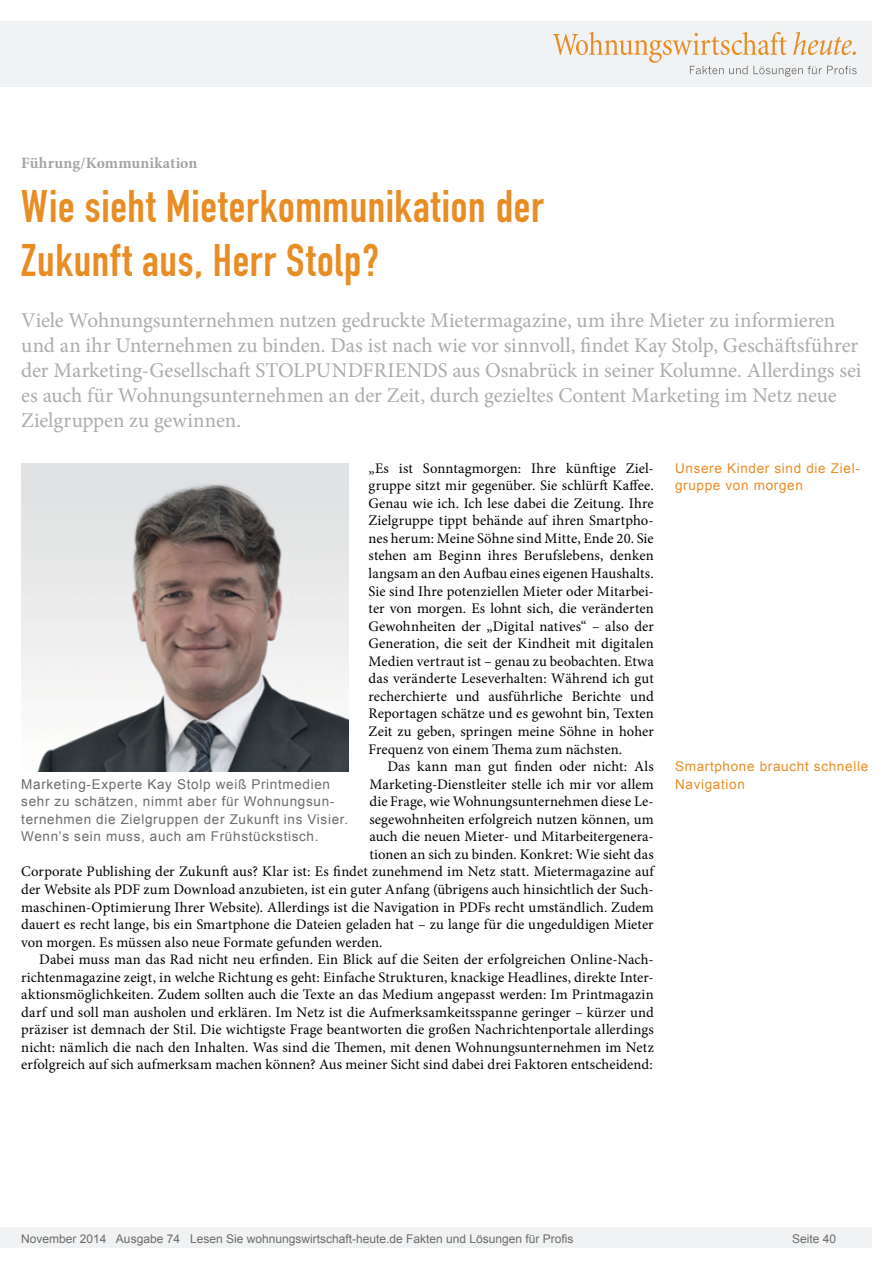
<style>
.page{position:relative;width:893px;height:1263px;background:#fff}
.page>*{position:absolute;margin:0;border:0;box-sizing:border-box;transform-origin:0 0}
.Überschrift_Groß{font:45px/54px "DIN Engschrift";letter-spacing:.015em;color:#e88c24}
.Anlesetext{font:21px/25.2px "Minion Pro";letter-spacing:-.005em;color:#acacac}
.Kategorie{font:700 15.75px "Minion Pro";letter-spacing:.01em;color:#a4a4a4}
.Fliesstext{font:14.7px/17.5px "Minion Pro";letter-spacing:.005em;color:#000;text-align:justify}
.Fließtext_erste_Zeil{font:14.7px/17.5px "Minion Pro";color:#000;text-align:justify}
.Bildunterschrift{font:13.5px/17.5px "Arial";letter-spacing:.05em;color:#6c6c6c}
.Info{font:13.5px/17.5px "Arial";letter-spacing:.05em;color:#e88c24}
.t1{font:12px "Arial";color:#6c6c6c}
</style>
<div class="page">
<div style="left:0;top:1227px;width:872px;height:20px;background:#f1f2f3"></div>
<div style="left:0;top:21px;width:872px;height:66px;background:#f1f2f3"></div>
<svg style="left:553px;top:32px;width:304px;height:45px"></svg>
<img style="left:22px;top:463px;width:326px;height:308px">
<p class="Kategorie" style="left:21px;top:152px;width:178px">Führung/Kommunikation</p>
<p class="Überschrift_Groß" style="left:21px;top:180px;width:524px">Wie sieht Mieterkommunikation der<br>Zukunft aus, Herr Stolp?</p>
<p class="Anlesetext" style="left:21px;top:307px;width:842px">Viele Wohnungsunternehmen nutzen gedruckte Mietermagazine, um ihre Mieter zu informieren und an ihr Unternehmen zu binden. Das ist nach wie vor sinnvoll, findet Kay Stolp, Geschäftsführer der Marketing-Gesellschaft STOLPUNDFRIENDS aus Osnabrück in seiner Kolumne. Allerdings sei es auch für Wohnungsunternehmen an der Zeit, durch gezieltes Content Marketing im Netz neue Zielgruppen zu gewinnen.</p>
<p class="Fließtext_erste_Zeil" style="left:369px;top:459px;width:287px">„Es ist Sonntagmorgen: Ihre künftige Ziel&shy;gruppe sitzt mir gegenüber. Sie schlürft Kaffee.<br>Genau wie ich. Ich lese dabei die Zeitung. Ihre Zielgruppe tippt behände auf ihren Smartpho&shy;nes herum: Meine Söhne sind Mitte, Ende 20. Sie stehen am Beginn ihres Berufslebens, denken langsam an den Aufbau eines eigenen Haushalts.<br>Sie sind Ihre potenziellen Mieter oder Mitarbei&shy;ter von morgen. Es lohnt sich, die veränderten Gewohnheiten der „Digital natives“ – also der Generation, die seit der Kindheit mit digitalen Medien vertraut ist – genau zu beobachten. Etwa das veränderte Leseverhalten: Während ich gut recherchierte und ausführliche Berichte und Reportagen schätze und es gewohnt bin, Texten Zeit zu geben, springen meine Söhne in hoher Frequenz von einem Thema zum nächsten.</p>
<p class="Fliesstext" style="left:387px;top:758px;width:268px">Das kann man gut finden oder nicht: Als</p>
<p class="Fliesstext" style="left:369px;top:775px;width:286px">Marketing-Dienstleiter stelle ich mir vor allem</p>
<p class="Fliesstext" style="left:369px;top:793px;width:286px">die Frage, wie Wohnungsunternehmen diese Le-</p>
<p class="Fliesstext" style="left:369px;top:810px;width:286px">segewohnheiten erfolgreich nutzen können, um</p>
<p class="Fliesstext" style="left:369px;top:828px;width:286px">auch die neuen Mieter- und Mitarbeitergenera-</p>
<p class="Fliesstext" style="left:369px;top:845px;width:286px">tionen an sich zu binden. Konkret: Wie sieht das</p>
<p class="Fliesstext" style="left:21px;top:863px;width:634px">Corporate Publishing der Zukunft aus? Klar ist: Es findet zunehmend im Netz statt. Mietermagazine auf</p>
<p class="Fliesstext" style="left:21px;top:880px;width:634px">der Website als PDF zum Download anzubieten, ist ein guter Anfang (übrigens auch hinsichtlich der Such-</p>
<p class="Fliesstext" style="left:21px;top:898px;width:634px">maschinen-Optimierung Ihrer Website). Allerdings ist die Navigation in PDFs recht umständlich. Zudem</p>
<p class="Fliesstext" style="left:21px;top:916px;width:634px">dauert es recht lange, bis ein Smartphone die Dateien geladen hat – zu lange für die ungeduldigen Mieter</p>
<p class="Fliesstext" style="left:21px;top:933px;width:363px">von morgen. Es müssen also neue Formate gefunden werden.</p>
<p class="Fliesstext" style="left:21px;top:951px;width:634px;text-indent:18px">Dabei muss man das Rad nicht neu erfinden. Ein Blick auf die Seiten der erfolgreichen Online-Nach&shy;richtenmagazine zeigt, in welche Richtung es geht: Einfache Strukturen, knackige Headlines, direkte Inter&shy;aktionsmöglichkeiten. Zudem sollten auch die Texte an das Medium angepasst werden: Im Printmagazin darf und soll man ausholen und erklären. Im Netz ist die Aufmerksamkeitsspanne geringer – kürzer und präziser ist demnach der Stil. Die wichtigste Frage beantworten die großen Nachrichtenportale allerdings nicht: nämlich die nach den Inhalten. Was sind die Themen, mit denen Wohnungsunternehmen im Netz erfolgreich auf sich aufmerksam machen können? Aus meiner Sicht sind dabei drei Faktoren entscheidend:</p>
<p class="Info" style="left:675px;top:459px;width:186px">Unsere Kinder sind die Ziel&shy;gruppe von morgen</p>
<p class="Info" style="left:675px;top:758px;width:195px">Smartphone braucht schnelle<br>Navigation</p>
<p class="Bildunterschrift" style="left:21px;top:775px;width:328px">Marketing-Experte Kay Stolp weiß Printmedien sehr zu schätzen, nimmt aber für Wohnungsun&shy;ternehmen die Zielgruppen der Zukunft ins Visier.<br>Wenn’s sein muss, auch am Frühstückstisch.</p>
<p class="t1" style="left:21px;top:1230px;width:554px">November 2014 Ausgabe 74 Lesen Sie wohnungswirtschaft-heute.de Fakten und Lösungen für Profis</p>
<p class="t1" style="left:792px;top:1231px;width:46px">Seite 40</p>
</div>
